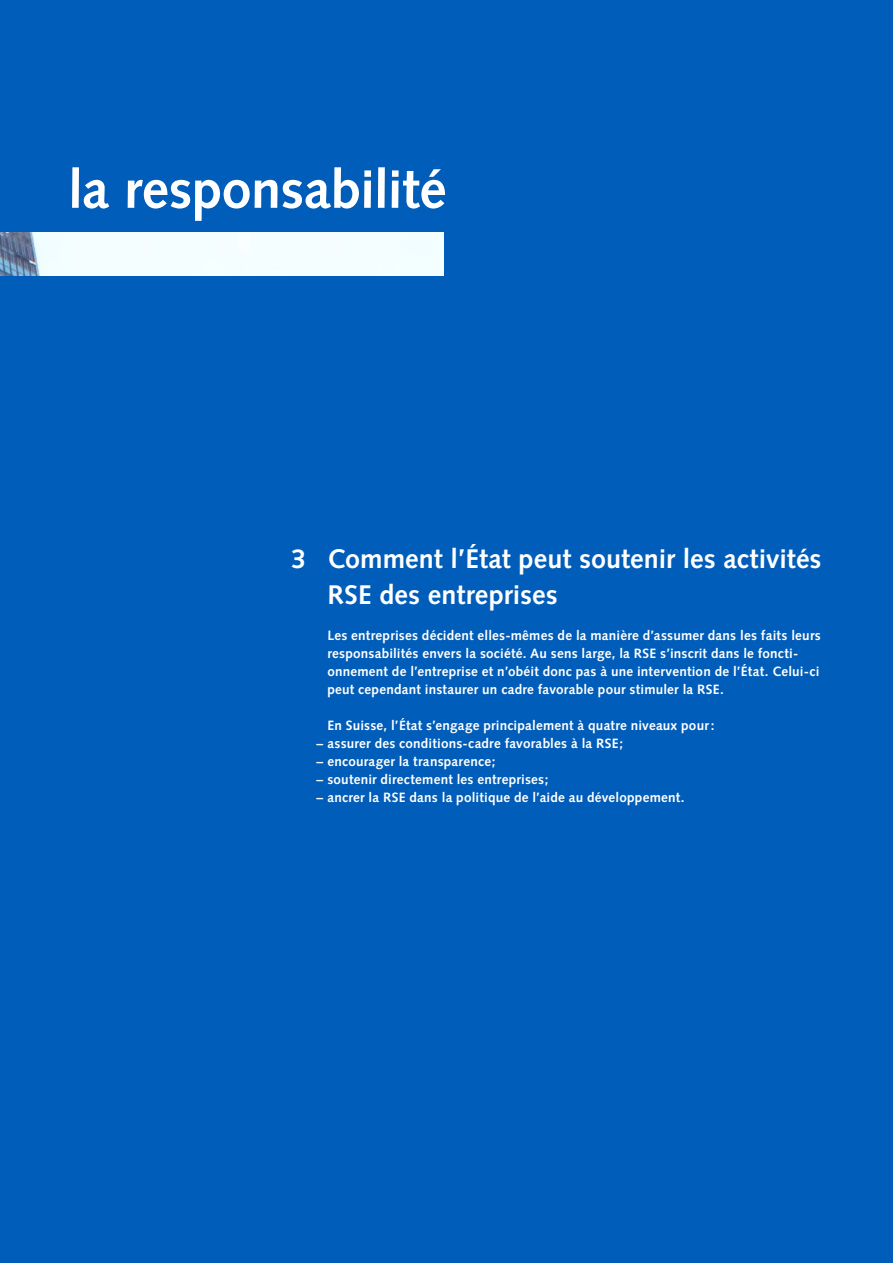
<style>
.page{position:relative;width:893px;height:1263px;background:#005db9}
.page>*{position:absolute;margin:0;border:0;box-sizing:border-box;transform-origin:0 0}
.t1{font:700 54px "Syntax LT Std";letter-spacing:-.01em;color:#fff}
.t2{font:700 27px/36px "Syntax LT Std";letter-spacing:.005em;color:#fff}
.t3{font:700 13.5px/18px "Syntax LT Std";letter-spacing:.015em;color:#fff}
</style>
<div class="page">
<img style="left:0;top:233px;width:443px;height:42px">
<h1 class="t1" style="left:68px;top:158px;width:380px">la responsabilité</h1>
<h2 class="t2" style="left:291px;top:541px;width:17px">3</h2>
<h2 class="t2" style="left:327px;top:541px;width:496px">Comment l’État peut soutenir les activités<br>RSE des entreprises</h2>
<p class="t3" style="left:327px;top:626px;width:495px">Les entreprises décident elles-mêmes de la manière d’assumer dans les faits leurs responsabilités envers la société. Au sens large, la RSE s’inscrit dans le foncti&shy;onnement de l’entreprise et n’obéit donc pas à une intervention de l’État. Celui-ci peut cependant instaurer un cadre favorable pour stimuler la RSE.</p>
<p class="t3" style="left:327px;top:716px;width:388px">En Suisse, l’État s’engage principalement à quatre niveaux pour:</p>
<p class="t3" style="left:316px;top:734px;width:308px">– assurer des conditions-cadre favorables à la RSE;</p>
<p class="t3" style="left:316px;top:752px;width:181px">– encourager la transparence;</p>
<p class="t3" style="left:316px;top:770px;width:234px">– soutenir directement les entreprises;</p>
<p class="t3" style="left:316px;top:788px;width:370px">– ancrer la RSE dans la politique de l’aide au développement.</p>
</div>
